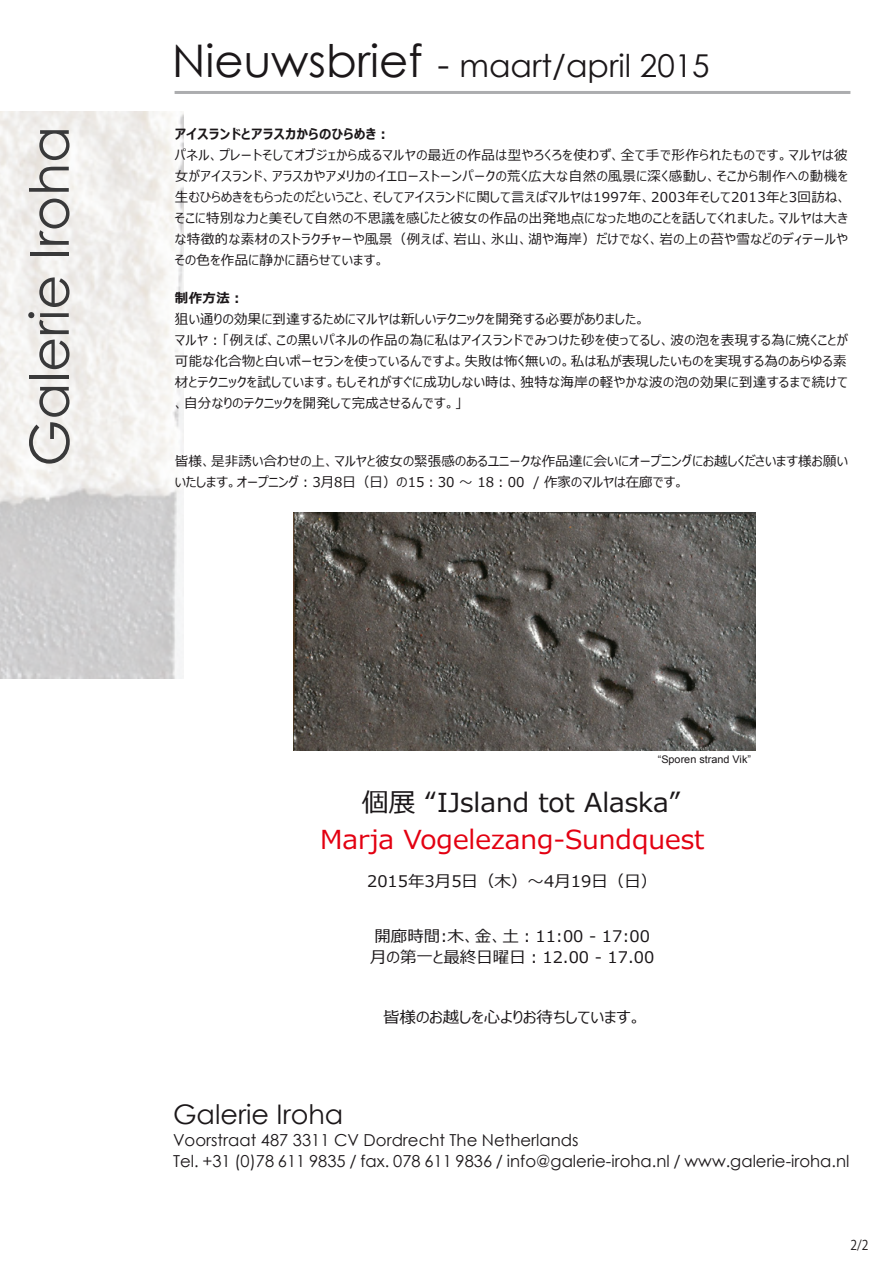
<style>
.page{position:relative;width:893px;height:1263px;background:#fff}
.page>*{position:absolute;margin:0;border:0;box-sizing:border-box;transform-origin:0 0}
.t1{font:54px "Century Gothic";color:#39393a}
.t2{font:31.5px "Century Gothic";color:#1b1719}
.t3{font:27px "Century Gothic";color:#1b1719}
.t4{font:26.1px "Meiryo UI";color:#e30011}
.t5{font:26.1px "Meiryo UI";color:#1b1719}
.t6{font:16.5px/21.8px "Century Gothic";color:#1b1719}
.t7{font:15.9px/21px "Meiryo UI";color:#1b1719}
.t8{font:13.5px/21px "Meiryo UI";letter-spacing:.025em;color:#1b1719}
.t9{font:700 13.5px "Meiryo UI";letter-spacing:.025em;color:#1b1719}
.t10{font:13.5px "Koz Go Pro";color:#1b1719;scale:.9 1}
.t11{font:10.5px "Arial";color:#1b1719}
.s1{font-size:45px}
.s2{font-size:36px}
</style>
<div class="page">
<img style="left:0;top:112px;width:183px;height:567px">
<img style="left:294px;top:512px;width:462px;height:239px">
<hr style="left:175px;top:91px;width:675px;height:3px;background:#acadaf">
<h1 class="t1" style="left:12px;top:467px;width:342px;rotate:-90deg">Galerie Iroha</h1>
<h2 class="t2" style="left:172px;top:44px;width:539px"><span class="s1">Nieuwsbrief</span> <span class="s2">-</span> maart/april 2015</h2>
<p class="t9" style="left:175px;top:125px;width:217px">アイスランドとアラスカからのひらめき：</p>
<p class="t8" style="left:175px;top:145px;width:675px;text-align:justify">パネル、プレートそしてオブジェから成るマルヤの最近の作品は型やろくろを使わず、全て手で形作られたものです。マルヤは彼女がアイスランド、アラスカやアメリカのイエローストーンパークの荒く広大な自然の風景に深く感動し、そこから制作への動機を生むひらめきをもらったのだということ、そしてアイスランドに関して言えばマルヤは1997年、2003年そして2013年と3回訪ね、そこに特別な力と美そして自然の不思議を感じたと彼女の作品の出発地点になった地のことを話してくれました。マルヤは大きな特徴的な素材のストラクチャーや風景（例えば、岩山、氷山、湖や海岸）だけでなく、岩の上の苔や雪などのディテールやその色を作品に静かに語らせています。</p>
<p class="t9" style="left:175px;top:289px;width:70px">制作方法：</p>
<p class="t8" style="left:175px;top:309px;width:674px">狙い通りの効果に到達するためにマルヤは新しいテクニックを開発する必要がありました。<br>マルヤ：「例えば、この黒いパネルの作品の為に私はアイスランドでみつけた砂を使ってるし、波の泡を表現する為に焼くことが可能な化合物と白いポーセランを使っているんですよ。失敗は怖く無いの。私は私が表現したいものを実現する為のあらゆる素材とテクニックを試しています。もしそれがすぐに成功しない時は、独特な海岸の軽やかな波の泡の効果に到達するまで続けて、自分なりのテクニックを開発して完成させるんです。」</p>
<p class="t8" style="left:175px;top:451px;width:674px">皆様、是非誘い合わせの上、マルヤと彼女の緊張感のあるユニークな作品達に会いにオープニングにお越しくださいます様お願いいたします。オープニング：3月8日（日）の15：30 ～ 18：00　/ 作家のマルヤは在廊です。</p>
<p class="t11" style="left:658px;top:752px;width:95px">“Sporen strand Vik”</p>
<h3 class="t5" style="left:362px;top:784px;width:320px">個展 “IJsland tot Alaska”</h3>
<h3 class="t4" style="left:320px;top:822px;width:386px">Marja Vogelezang-Sundquest</h3>
<p class="t7" style="left:367px;top:872px;width:292px">2015年3月5日（木）～4月19日（日）</p>
<p class="t7" style="left:370px;top:927px;width:286px">開廊時間:木、金、土：11:00 - 17:00月の第一と最終日曜日：12.00 - 17.00</p>
<p class="t7" style="left:383px;top:1007px;width:260px">皆様のお越しを心よりお待ちしています。</p>
<h3 class="t3" style="left:173px;top:1095px;width:172px">Galerie Iroha</h3>
<p class="t6" style="left:173px;top:1128px;width:678px">Voorstraat 487 3311 CV Dordrecht The Netherlands<br>Tel. +31 (0)78 611 9835 / fax. 078 611 9836 / info@galerie-iroha.nl / www.galerie-iroha.nl</p>
<p class="t10" style="left:850px;top:1236px;width:21px">2/2</p>
</div>
